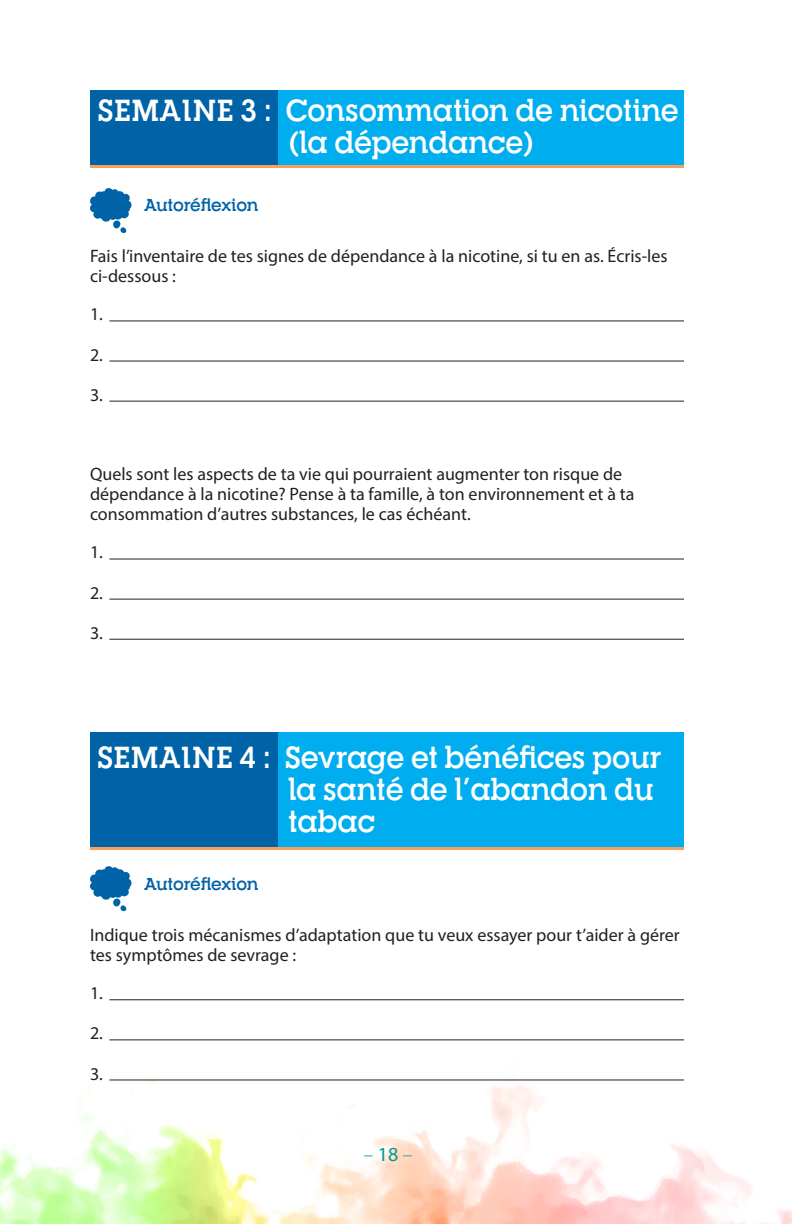
<style>
.page{position:relative;width:792px;height:1224px;background:#fff}
.page>*{position:absolute;margin:0;border:0;box-sizing:border-box;transform-origin:0 0}
.t1{font:700 30px/32px "RNS Camelia";letter-spacing:-.005em;color:#fff;scale:.93 1}
.t2{font:300 20px "Myriad Pro";color:#009992}
.t3{font:18px/20px "Myriad Pro";color:#231f20}
.t4{font:700 17px "RNS Camelia";letter-spacing:-.015em;color:#0163a7}
.s1{font-weight:400}
</style>
<div class="page">
<svg style="left:0;top:1040px;width:792px;height:184px"></svg>
<div style="left:230px;top:90px;width:454px;height:76px;background:#00aeef"></div>
<div style="left:90px;top:90px;width:187px;height:76px;background:#0163a7"></div>
<hr style="left:90px;top:166px;width:594px;height:2px;background:#f8a05b">
<div style="left:230px;top:732px;width:454px;height:115px;background:#00aeef"></div>
<div style="left:90px;top:732px;width:187px;height:115px;background:#0163a7"></div>
<hr style="left:90px;top:847px;width:594px;height:3px;background:#f8a05b">
<hr style="left:109px;top:320px;width:575px;height:1px;background:#231f20">
<hr style="left:109px;top:361px;width:575px;height:1px;background:#231f20">
<hr style="left:109px;top:401px;width:575px;height:1px;background:#231f20">
<hr style="left:109px;top:559px;width:575px;height:1px;background:#231f20">
<hr style="left:109px;top:599px;width:575px;height:1px;background:#231f20">
<hr style="left:109px;top:639px;width:575px;height:1px;background:#231f20">
<hr style="left:109px;top:999px;width:575px;height:1px;background:#231f20">
<hr style="left:109px;top:1039px;width:575px;height:1px;background:#231f20">
<hr style="left:109px;top:1079px;width:575px;height:1px;background:#231f20">
<svg style="left:90px;top:188px;width:42px;height:45px"></svg>
<svg style="left:90px;top:866px;width:42px;height:46px"></svg>
<h1 class="t1" style="left:288px;top:94px;width:422px;text-indent:-191px">SEMAINE 3 : Consommation de nicotine (la dépendance)</h1>
<p class="t4" style="left:144px;top:195px;width:116px">Autoréflexion</p>
<p class="t3" style="left:90px;top:246px;width:579px">Fais l’inventaire de tes signes de dépendance à la nicotine, si tu en as. Écris-les ci-dessous :</p>
<p class="t3" style="left:90px;top:304px;width:14px">1.</p>
<p class="t3" style="left:90px;top:345px;width:14px">2.</p>
<p class="t3" style="left:90px;top:385px;width:14px">3.</p>
<p class="t3" style="left:90px;top:464px;width:546px">Quels sont les aspects de ta vie qui pourraient augmenter ton risque de dépendance à la nicotine? Pense à ta famille, à ton environnement et à ta consommation d’autres substances, le cas échéant.</p>
<p class="t3" style="left:90px;top:542px;width:14px">1.</p>
<p class="t3" style="left:90px;top:582px;width:14px">2.</p>
<p class="t3" style="left:90px;top:623px;width:14px">3.</p>
<h1 class="t1" style="left:288px;top:740px;width:403px;text-indent:-191px">SEMAINE 4 : Sevrage et bénéfices pour la santé de l’abandon du tabac</h1>
<p class="t4" style="left:144px;top:873px;width:116px">Autoréflexion</p>
<p class="t3" style="left:90px;top:924px;width:591px">Indique trois mécanismes d’adaptation que tu veux essayer pour t’aider à gérer tes symptômes de sevrage :</p>
<p class="t3" style="left:90px;top:982px;width:14px">1.</p>
<p class="t3" style="left:90px;top:1023px;width:14px">2.</p>
<p class="t3" style="left:90px;top:1063px;width:14px">3.</p>
<p class="t2" style="left:364px;top:1143px;width:50px">– <span class="s1">18</span> –</p>
</div>
